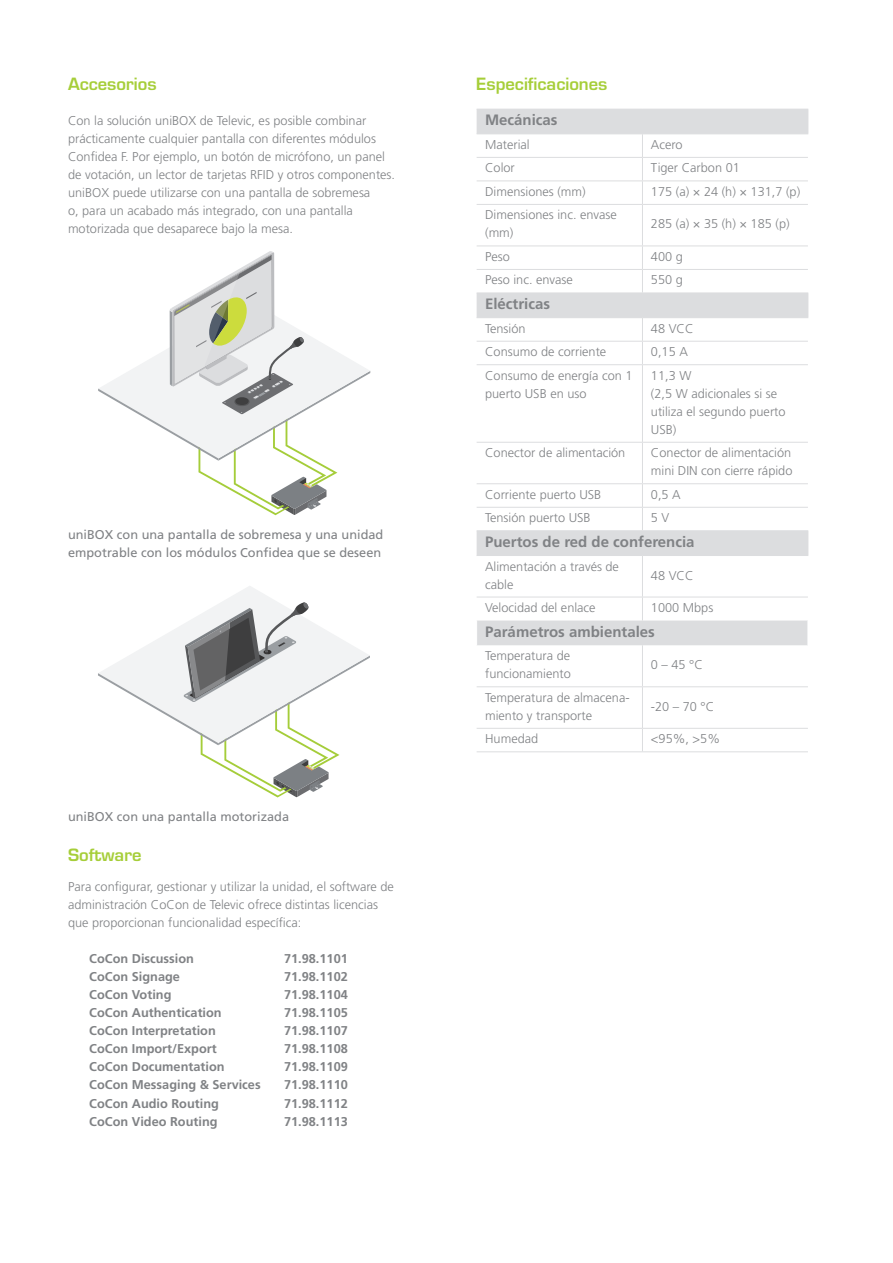
<style>
.page{position:relative;width:893px;height:1263px;background:#fff}
.page>*{position:absolute;margin:0;border:0;box-sizing:border-box;transform-origin:0 0}
.t1{font:600 16.5px "Eurostile LT Std";color:#a6ce39}
.t2{font:700 15px "Frutiger LT Std";color:#808285}
.t3{font:300 12.75px/18px "Frutiger LT Std";color:#808285}
.t4{font:700 12.75px "Frutiger LT Std";color:#808285}
.t5{font:12.75px/18px "Frutiger LT Std";color:#808285}
</style>
<div class="page">
<svg style="left:98px;top:252px;width:272px;height:263px"></svg>
<svg style="left:98px;top:586px;width:272px;height:211px"></svg>
<svg style="left:477px;top:110px;width:331px;height:535px"></svg>
<svg style="left:807px;top:110px;width:1px;height:23px"></svg>
<svg style="left:807px;top:294px;width:1px;height:23px"></svg>
<svg style="left:807px;top:531px;width:1px;height:24px"></svg>
<svg style="left:807px;top:620px;width:1px;height:25px"></svg>
<hr style="left:477px;top:181px;width:165px;height:1px;background:#dcdddf">
<hr style="left:642px;top:181px;width:166px;height:1px;background:#dcdddf">
<hr style="left:642px;top:204px;width:166px;height:1px;background:#dcdddf">
<hr style="left:477px;top:157px;width:165px;height:1px;background:#dcdddf">
<hr style="left:477px;top:204px;width:165px;height:1px;background:#dcdddf">
<hr style="left:477px;top:246px;width:165px;height:1px;background:#dcdddf">
<hr style="left:477px;top:269px;width:165px;height:1px;background:#dcdddf">
<hr style="left:477px;top:341px;width:165px;height:1px;background:#dcdddf">
<hr style="left:477px;top:364px;width:165px;height:1px;background:#dcdddf">
<hr style="left:477px;top:442px;width:165px;height:1px;background:#dcdddf">
<hr style="left:642px;top:157px;width:166px;height:1px;background:#dcdddf">
<svg style="left:642px;top:134px;width:1px;height:70px"></svg>
<hr style="left:642px;top:205px;width:1px;height:41px;background:#dcdddf">
<hr style="left:642px;top:246px;width:166px;height:1px;background:#dcdddf">
<hr style="left:642px;top:269px;width:166px;height:1px;background:#dcdddf">
<svg style="left:642px;top:247px;width:1px;height:46px"></svg>
<hr style="left:642px;top:341px;width:166px;height:1px;background:#dcdddf">
<svg style="left:642px;top:318px;width:1px;height:46px"></svg>
<hr style="left:642px;top:364px;width:166px;height:1px;background:#dcdddf">
<hr style="left:642px;top:365px;width:1px;height:77px;background:#dcdddf">
<hr style="left:642px;top:442px;width:166px;height:1px;background:#dcdddf">
<hr style="left:642px;top:443px;width:1px;height:40px;background:#dcdddf">
<svg style="left:642px;top:484px;width:1px;height:46px"></svg>
<hr style="left:642px;top:556px;width:1px;height:41px;background:#dcdddf">
<svg style="left:642px;top:598px;width:1px;height:22px"></svg>
<hr style="left:642px;top:645px;width:1px;height:41px;background:#dcdddf">
<hr style="left:642px;top:687px;width:1px;height:41px;background:#dcdddf">
<svg style="left:642px;top:729px;width:1px;height:22px"></svg>
<hr style="left:477px;top:317px;width:165px;height:1px;background:#dcdddf">
<hr style="left:642px;top:317px;width:166px;height:1px;background:#dcdddf">
<hr style="left:477px;top:555px;width:165px;height:1px;background:#dcdddf">
<hr style="left:642px;top:555px;width:166px;height:1px;background:#dcdddf">
<hr style="left:477px;top:293px;width:165px;height:1px;background:#dcdddf">
<hr style="left:642px;top:293px;width:166px;height:1px;background:#dcdddf">
<hr style="left:477px;top:686px;width:165px;height:1px;background:#dcdddf">
<hr style="left:642px;top:686px;width:166px;height:1px;background:#dcdddf">
<hr style="left:477px;top:728px;width:165px;height:1px;background:#dcdddf">
<hr style="left:642px;top:728px;width:166px;height:1px;background:#dcdddf">
<hr style="left:477px;top:751px;width:165px;height:1px;background:#dcdddf">
<hr style="left:642px;top:751px;width:166px;height:1px;background:#dcdddf">
<hr style="left:477px;top:483px;width:165px;height:1px;background:#dcdddf">
<hr style="left:642px;top:483px;width:166px;height:1px;background:#dcdddf">
<hr style="left:477px;top:507px;width:165px;height:1px;background:#dcdddf">
<hr style="left:642px;top:507px;width:166px;height:1px;background:#dcdddf">
<hr style="left:477px;top:530px;width:165px;height:1px;background:#dcdddf">
<hr style="left:642px;top:530px;width:166px;height:1px;background:#dcdddf">
<hr style="left:477px;top:109px;width:165px;height:1px;background:#dcdddf">
<hr style="left:642px;top:109px;width:166px;height:1px;background:#dcdddf">
<hr style="left:477px;top:133px;width:165px;height:1px;background:#dcdddf">
<hr style="left:642px;top:133px;width:166px;height:1px;background:#dcdddf">
<hr style="left:477px;top:597px;width:165px;height:1px;background:#dcdddf">
<hr style="left:642px;top:597px;width:166px;height:1px;background:#dcdddf">
<p class="t1" style="left:68px;top:74px;width:90px">Accesorios</p>
<p class="t3" style="left:68px;top:112px;width:329px">Con la solución uniBOX de Televic, es posible combinar prácticamente cualquier pantalla con diferentes módulos Confidea F. Por ejemplo, un botón de micrófono, un panel de votación, un lector de tarjetas RFID y otros componentes. uniBOX puede utilizarse con una pantalla de sobremesa<br>o, para un acabado más integrado, con una pantalla motorizada que desaparece bajo la mesa.</p>
<p class="t5" style="left:68px;top:526px;width:317px">uniBOX con una pantalla de sobremesa y una unidad empotrable con los módulos Confidea que se deseen</p>
<p class="t5" style="left:68px;top:808px;width:223px">uniBOX con una pantalla motorizada</p>
<p class="t1" style="left:68px;top:844px;width:75px">Software</p>
<p class="t3" style="left:68px;top:878px;width:327px">Para configurar, gestionar y utilizar la unidad, el software de administración CoCon de Televic ofrece distintas licencias que proporcionan funcionalidad específica:</p>
<p class="t4" style="left:89px;top:951px;width:106px">CoCon Discussion</p>
<p class="t4" style="left:284px;top:951px;width:65px">71.98.1101</p>
<p class="t4" style="left:89px;top:969px;width:92px">CoCon Signage</p>
<p class="t4" style="left:284px;top:969px;width:65px">71.98.1102</p>
<p class="t4" style="left:89px;top:987px;width:84px">CoCon Voting</p>
<p class="t4" style="left:284px;top:987px;width:65px">71.98.1104</p>
<p class="t4" style="left:89px;top:1005px;width:134px">CoCon Authentication</p>
<p class="t4" style="left:284px;top:1005px;width:65px">71.98.1105</p>
<p class="t4" style="left:89px;top:1023px;width:128px">CoCon Interpretation</p>
<p class="t4" style="left:284px;top:1023px;width:65px">71.98.1107</p>
<p class="t4" style="left:89px;top:1041px;width:129px">CoCon Import/Export</p>
<p class="t4" style="left:284px;top:1041px;width:65px">71.98.1108</p>
<p class="t4" style="left:89px;top:1059px;width:137px">CoCon Documentation</p>
<p class="t4" style="left:284px;top:1059px;width:65px">71.98.1109</p>
<p class="t4" style="left:89px;top:1077px;width:173px">CoCon Messaging &amp; Services</p>
<p class="t4" style="left:284px;top:1077px;width:65px">71.98.1110</p>
<p class="t4" style="left:89px;top:1095px;width:131px">CoCon Audio Routing</p>
<p class="t4" style="left:284px;top:1095px;width:65px">71.98.1112</p>
<p class="t4" style="left:89px;top:1113px;width:130px">CoCon Video Routing</p>
<p class="t4" style="left:284px;top:1113px;width:65px">71.98.1113</p>
<p class="t1" style="left:476px;top:74px;width:133px">Especificaciones</p>
<p class="t2" style="left:485px;top:111px;width:74px">Mecánicas</p>
<p class="t3" style="left:485px;top:136px;width:46px">Material</p>
<p class="t3" style="left:651px;top:136px;width:33px">Acero</p>
<p class="t3" style="left:485px;top:159px;width:31px">Color</p>
<p class="t3" style="left:651px;top:159px;width:90px">Tiger Carbon 01</p>
<p class="t3" style="left:485px;top:183px;width:102px">Dimensiones (mm)</p>
<p class="t3" style="left:651px;top:183px;width:151px">175 (a) × 24 (h) × 131,7 (p)</p>
<p class="t3" style="left:485px;top:206px;width:133px">Dimensiones inc. envase (mm)</p>
<p class="t3" style="left:651px;top:215px;width:140px">285 (a) × 35 (h) × 185 (p)</p>
<p class="t3" style="left:485px;top:248px;width:26px">Peso</p>
<p class="t3" style="left:651px;top:248px;width:33px">400 g</p>
<p class="t3" style="left:485px;top:271px;width:89px">Peso inc. envase</p>
<p class="t3" style="left:651px;top:271px;width:33px">550 g</p>
<p class="t2" style="left:485px;top:295px;width:67px">Eléctricas</p>
<p class="t3" style="left:485px;top:319px;width:42px">Tensión</p>
<p class="t3" style="left:651px;top:319px;width:44px">48 VCC</p>
<p class="t3" style="left:485px;top:343px;width:123px">Consumo de corriente</p>
<p class="t3" style="left:651px;top:343px;width:38px">0,15 A</p>
<p class="t3" style="left:485px;top:366px;width:149px">Consumo de energía con 1 puerto USB en uso</p>
<p class="t3" style="left:651px;top:366px;width:136px">11,3 W<br>(2,5 W adicionales si se utiliza el segundo puerto<br>USB)</p>
<p class="t3" style="left:485px;top:444px;width:142px">Conector de alimentación</p>
<p class="t3" style="left:651px;top:444px;width:143px">Conector de alimentación mini DIN con cierre rápido</p>
<p class="t3" style="left:485px;top:486px;width:118px">Corriente puerto USB</p>
<p class="t3" style="left:651px;top:486px;width:31px">0,5 A</p>
<p class="t3" style="left:485px;top:509px;width:107px">Tensión puerto USB</p>
<p class="t3" style="left:651px;top:509px;width:20px">5 V</p>
<p class="t2" style="left:485px;top:533px;width:211px">Puertos de red de conferencia</p>
<p class="t3" style="left:485px;top:557px;width:135px">Alimentación a través de cable</p>
<p class="t3" style="left:651px;top:566px;width:44px">48 VCC</p>
<p class="t3" style="left:485px;top:599px;width:112px">Velocidad del enlace</p>
<p class="t3" style="left:651px;top:599px;width:64px">1000 Mbps</p>
<p class="t2" style="left:485px;top:623px;width:171px">Parámetros ambientales</p>
<p class="t3" style="left:485px;top:647px;width:87px">Temperatura de funcionamiento</p>
<p class="t3" style="left:651px;top:656px;width:53px">0 – 45 °C</p>
<p class="t3" style="left:485px;top:689px;width:146px">Temperatura de almacena&shy;miento y transporte</p>
<p class="t3" style="left:651px;top:698px;width:65px">-20 – 70 °C</p>
<p class="t3" style="left:485px;top:730px;width:55px">Humedad</p>
<p class="t3" style="left:651px;top:730px;width:71px">&lt;95%, &gt;5%</p>
</div>
